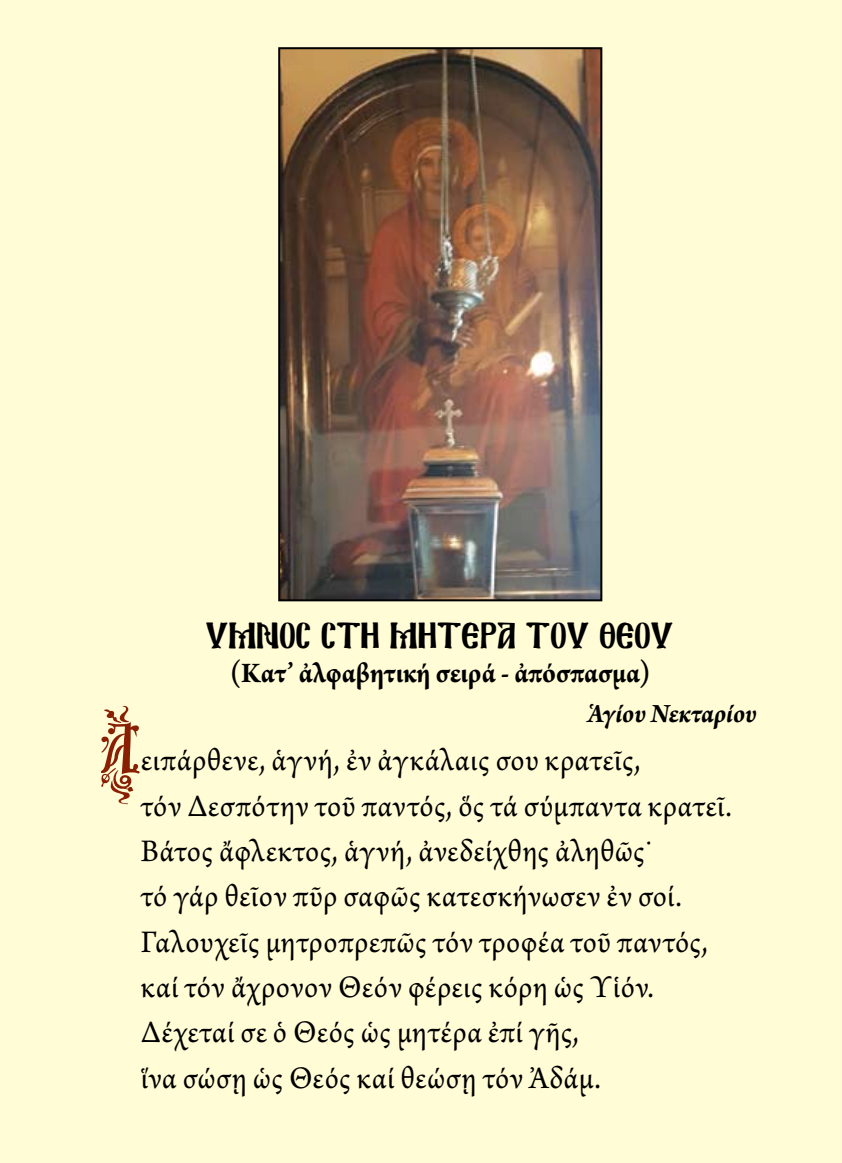
<style>
.page{position:relative;width:842px;height:1163px;background:#fff}
.page>*{position:absolute;margin:0;border:0;box-sizing:border-box;transform-origin:0 0}
.t1{font:100px "Mg Konstantinos";color:#8a2003}
.t2{font:33px/45.2px "Arno Pro";letter-spacing:.015em;color:#000;scale:.96 1}
.t3{font:32px "Mg Ekklisia Normal";color:#000}
.t4{font:700 30px "Arno Pro";color:#000;scale:.95 1}
.t5{font:italic 700 28px "Arno Pro";letter-spacing:-.005em;color:#000;scale:.95 1}
</style>
<div class="page">
<img style="left:281px;top:50px;width:318px;height:548px">
<div style="left:278px;top:47px;width:324px;height:554px;border:2px solid #000"></div>
<p class="t3" style="left:206px;top:622px;width:469px">YMNOS STH MHTERA TOY UEOY</p>
<p class="t4" style="left:230px;top:656px;width:444px">(Κατ’ ἀλφαβητική σειρά - ἀπόσπασμα)</p>
<p class="t5" style="left:588px;top:696px;width:180px">Ἁγίου Νεκταρίου</p>
<h1 class="t1" style="left:101px;top:704px;width:45px">A</h1>
<p class="t2" style="left:141px;top:739px;width:617px">ειπάρθενε, ἁγνή, ἐν ἀγκάλαις σου κρατεῖς,<br>τόν Δεσπότην τοῦ παντός, ὅς τά σύμπαντα κρατεῖ.<br>Βάτος ἄφλεκτος, ἁγνή, ἀνεδείχθης ἀληθῶς˙<br>τό γάρ θεῖον πῦρ σαφῶς κατεσκήνωσεν ἐν σοί.<br>Γαλουχεῖς μητροπρεπῶς τόν τροφέα τοῦ παντός, καί τόν ἄχρονον Θεόν φέρεις κόρη ὡς Υἱόν.<br>Δέχεταί σε ὁ Θεός ὡς μητέρα ἐπί γῆς,<br>ἵνα σώσῃ ὡς Θεός καί θεώσῃ τόν Ἀδάμ.</p>
</div>
